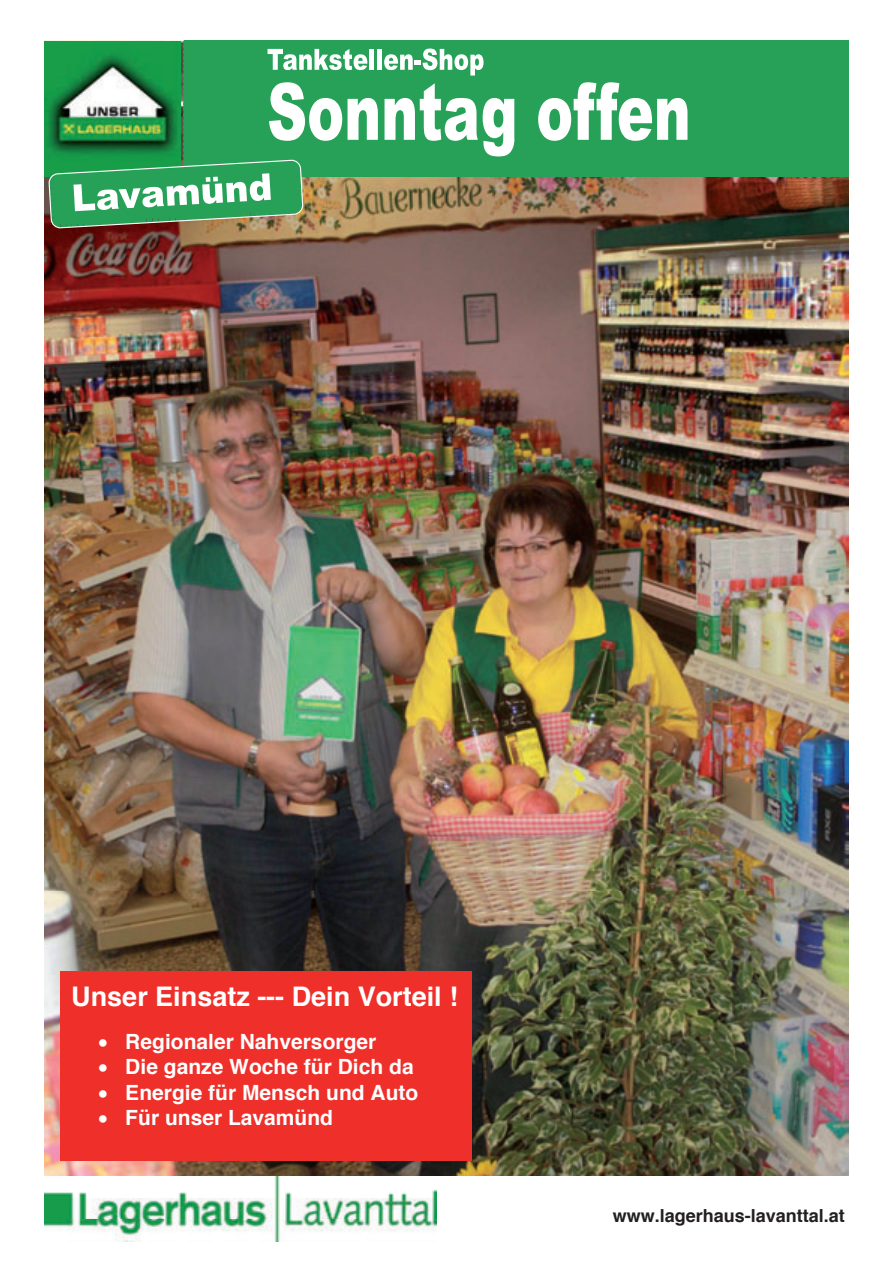
<style>
.page{position:relative;width:893px;height:1263px;background:#fff}
.page>*{position:absolute;margin:0;border:0;box-sizing:border-box;transform-origin:0 0}
.t1{font:700 27px "Helvetica";color:#fff}
.t2{font:700 21px/25.5px "Helvetica";color:#fff}
.t3{font:700 18px "Helvetica";color:#231f20}
</style>
<div class="page">
<img style="left:44px;top:176px;width:804px;height:999px">
<img style="left:44px;top:41px;width:4px;height:135px">
<img style="left:45px;top:1176px;width:391px;height:65px">
<div style="left:61px;top:971px;width:411px;height:189px;background:#ee2f2a"></div>
<img style="left:48px;top:41px;width:800px;height:187px">
<p class="t1" style="left:71px;top:985px;width:388px">Unser Einsatz --- Dein Vorteil !</p>
<p class="t2" style="left:125px;top:1030px;width:294px">Regionaler Nahversorger<br>Die ganze Woche für Dich da<br>Energie für Mensch und Auto<br>Für unser Lavamünd</p>
<p class="t3" style="left:613px;top:1208px;width:233px">www.lagerhaus-lavanttal.at</p>
</div>
